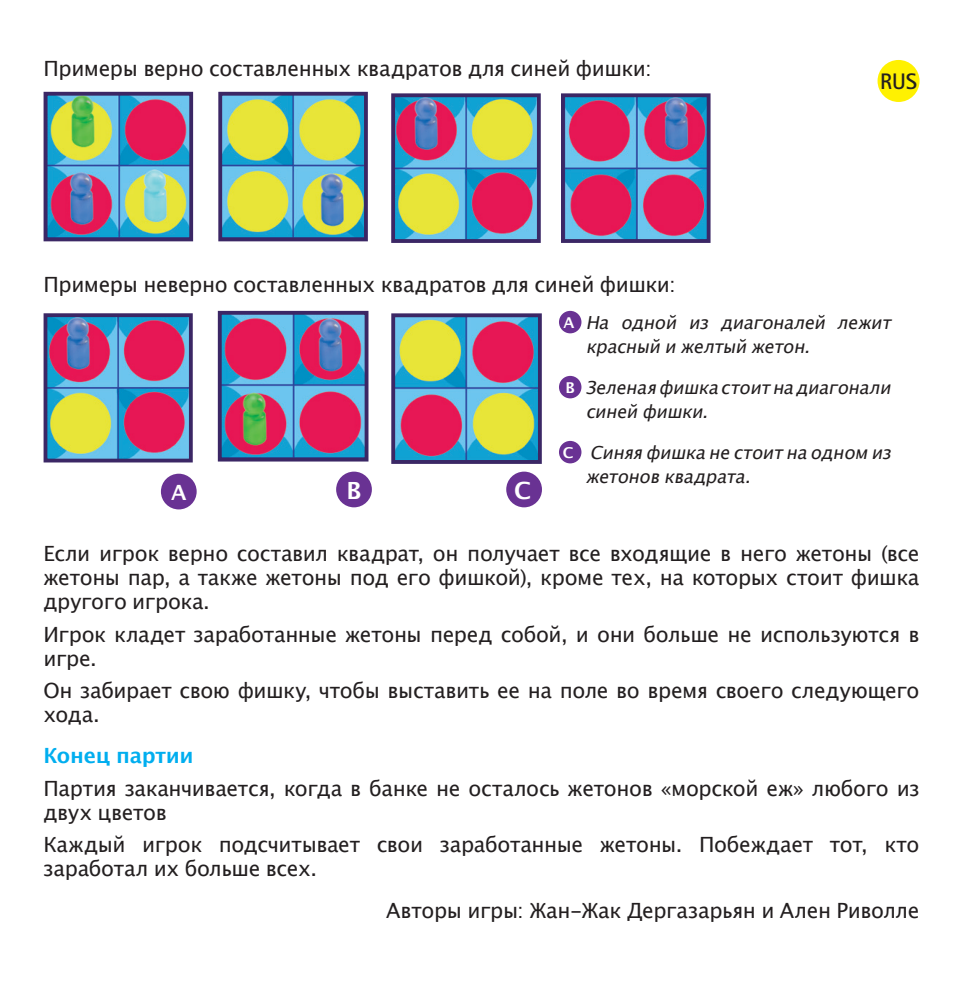
<style>
.page{position:relative;width:971px;height:982px;background:#fff}
.page>*{position:absolute;margin:0;border:0;box-sizing:border-box;transform-origin:0 0}
.t1{font:600 23.7px "Lucida Sans";color:#fff}
.t2{font:700 22.5px "Agfa Rotis Sans Serif";color:#231f20}
.t3{font:21px/24px "Lucida Grande";letter-spacing:-.015em;color:#231f20}
.t4{font:700 21px "Lucida Grande";letter-spacing:-.015em;color:#00aeef}
.t5{font:600 21px "Lucida Sans";color:#fff}
.t6{font:italic 18px/24px "Lucida Grande";color:#231f20}
.t7{font:600 15px "Lucida Sans";color:#fff}
</style>
<div class="page">
<img style="left:49px;top:318px;width:139px;height:139px">
<div style="left:44px;top:313px;width:149px;height:149px;border:4px solid #3b2765"></div>
<img style="left:223px;top:316px;width:140px;height:140px">
<div style="left:218px;top:311px;width:150px;height:150px;border:4px solid #3b2765"></div>
<img style="left:396px;top:318px;width:141px;height:141px">
<div style="left:391px;top:313px;width:151px;height:151px;border:4px solid #3b2765"></div>
<div style="left:161px;top:474px;width:36px;height:35px;background:#693293;border-radius:50%"></div>
<div style="left:336px;top:472px;width:36px;height:35px;background:#693293;border-radius:50%"></div>
<div style="left:506px;top:472px;width:36px;height:35px;background:#693293;border-radius:50%"></div>
<img style="left:396px;top:98px;width:140px;height:140px">
<div style="left:391px;top:93px;width:150px;height:150px;border:4px solid #3b2765"></div>
<img style="left:566px;top:98px;width:139px;height:140px">
<div style="left:561px;top:93px;width:149px;height:150px;border:4px solid #3b2765"></div>
<img style="left:49px;top:97px;width:139px;height:139px">
<div style="left:44px;top:92px;width:149px;height:149px;border:4px solid #3b2765"></div>
<img style="left:223px;top:97px;width:140px;height:139px">
<div style="left:218px;top:92px;width:150px;height:149px;border:4px solid #3b2765"></div>
<div style="left:559px;top:311px;width:22px;height:22px;background:#693293;border-radius:50%"></div>
<div style="left:559px;top:376px;width:22px;height:22px;background:#693293;border-radius:50%"></div>
<div style="left:559px;top:441px;width:22px;height:22px;background:#693293;border-radius:50%"></div>
<div style="left:877px;top:60px;width:42px;height:42px;background:#fff101;border-radius:50%"></div>
<p class="t3" style="left:44px;top:57px;width:610px">Примеры верно составленных квадратов для синей фишки:</p>
<p class="t2" style="left:880px;top:67px;width:39px">RUS</p>
<p class="t3" style="left:44px;top:272px;width:634px">Примеры неверно составленных квадратов для синей фишки:</p>
<p class="t7" style="left:563px;top:314px;width:12px">A</p>
<p class="t6" style="left:586px;top:311px;width:312px">На одной из диагоналей лежит красныйижелтыйжетон.</p>
<p class="t7" style="left:566px;top:379px;width:11px">B</p>
<p class="t6" style="left:586px;top:376px;width:312px">Зеленаяфишкастоитнадиагонали синейфишки.</p>
<p class="t7" style="left:563px;top:444px;width:12px">C</p>
<p class="t6" style="left:586px;top:441px;width:312px">Синяяфишканестоитнаодном из жетоновквадрата.</p>
<p class="t5" style="left:171px;top:480px;width:17px">A</p>
<p class="t1" style="left:347px;top:477px;width:16px">B</p>
<p class="t1" style="left:514px;top:477px;width:18px">C</p>
<p class="t3" style="left:44px;top:542px;width:877px;text-align:justify">Если игрок верно составил квадрат, он получает все входящие в него жетоны (все жетоны пар, а также жетоны под его фишкой), кроме тех, на которых стоит фишка другого игрока.</p>
<p class="t3" style="left:44px;top:622px;width:877px">Игрок кладет заработанные жетоны перед собой, и они больше не используются в игре.</p>
<p class="t3" style="left:44px;top:679px;width:877px">Он забирает свою фишку, чтобы выставить ее на поле во время своего следующего хода.</p>
<p class="t4" style="left:44px;top:739px;width:152px">Конец партии</p>
<p class="t3" style="left:44px;top:776px;width:877px">Партия заканчивается, когда в банке не осталось жетонов «морской еж» любого из двух цветов</p>
<p class="t3" style="left:44px;top:833px;width:877px">Каждый игрок подсчитывает свои заработанные жетоны. Побеждает тот, кто заработал их больше всех.</p>
<p class="t3" style="left:386px;top:899px;width:535px">Авторы игры: Жан-Жак Дергазарьян и Ален Риволле</p>
</div>
